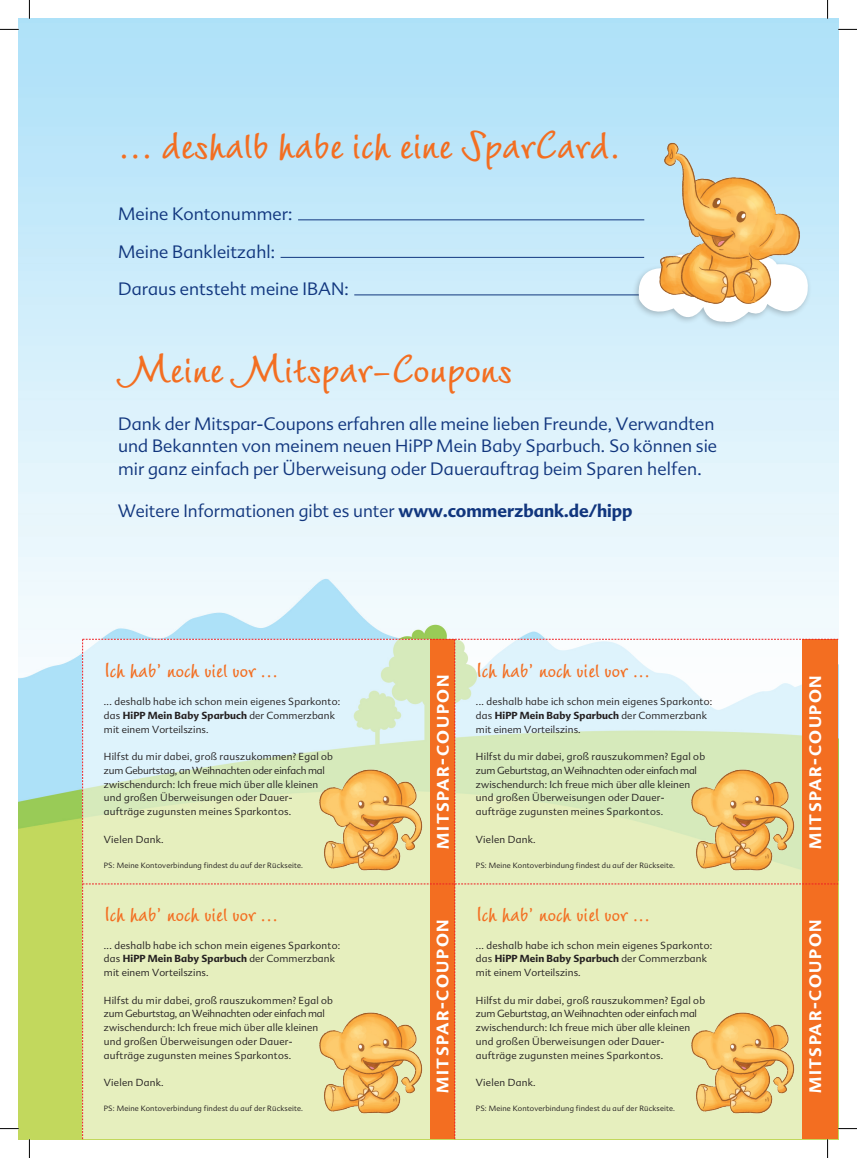
<style>
.page{position:relative;width:857px;height:1158px;background:#fff}
.page>*{position:absolute;margin:0;border:0;box-sizing:border-box;transform-origin:0 0}
.t1{font:700 37.5px "Wiesbaden Swing Com";color:#f36e21}
.t2{font:700 20px "Wiesbaden Swing Com";color:#f36e21}
.t3{font:300 17.5px/22.5px "Advert OT";color:#11367e}
.t4{font:700 16.25px "Advert OT";letter-spacing:.1em;color:#fff}
.t5{font:300 10px/13.8px "Advert OT";letter-spacing:.02em;color:#231f20}
.t6{font:300 7.5px "Advert";letter-spacing:.02em;color:#231f20}
.s1{font-weight:700}
</style>
<div class="page">
<img style="left:19px;top:19px;width:818px;height:1119px">
<hr style="left:298px;top:219px;width:346px;height:1px;background:#11367e">
<hr style="left:280px;top:257px;width:363px;height:1px;background:#11367e">
<hr style="left:354px;top:294px;width:290px;height:1px;background:#11367e">
<svg style="left:632px;top:237px;width:180px;height:92px;background:#cfeaf6"></svg>
<img style="left:638px;top:136px;width:176px;height:179px">
<svg style="left:0;top:29px;width:19px;height:1px"></svg>
<svg style="left:837px;top:29px;width:19px;height:1px"></svg>
<svg style="left:0;top:1127px;width:19px;height:2px"></svg>
<svg style="left:29px;top:0;width:1px;height:19px"></svg>
<svg style="left:29px;top:1138px;width:1px;height:19px"></svg>
<svg style="left:82px;top:639px;width:774px;height:518px;background:#e6e1b7"></svg>
<h1 class="t1" style="left:118px;top:123px;width:504px">... deshalb habe ich eine SparCard.</h1>
<h3 class="t3" style="left:118px;top:195px;width:232px;line-height:37.5px">Meine Kontonummer:<br>Meine Bankleitzahl:<br>Daraus entsteht meine IBAN:</h3>
<h1 class="t1" style="left:118px;top:346px;width:395px">Meine Mitspar-Coupons</h1>
<h3 class="t3" style="left:118px;top:412px;width:600px">Dank der Mitspar-Coupons erfahren alle meine lieben Freunde, Verwandten und Bekannten von meinem neuen HiPP Mein Baby Sparbuch. So können sie mir ganz einfach per Überweisung oder Dauerauftrag beim Sparen helfen.</h3>
<h3 class="t3" style="left:118px;top:499px;width:515px">Weitere Informationen gibt es unter <span class="s1">www.commerzbank.de/hipp</span></h3>
<h2 class="t2" style="left:104px;top:658px;width:176px">Ich hab’ noch viel vor ...</h2>
<p class="t5" style="left:104px;top:694px;width:238px">... deshalb habe ich schon mein eigenes Sparkonto: das <span class="s1">HiPP Mein Baby Sparbuch</span> der Commerzbank mit einem Vorteilszins.</p>
<p class="t5" style="left:104px;top:749px;width:230px">Hilfst du mir dabei, groß rauszukommen? Egal ob zum Geburtstag, an Weihnachten oder einfach mal zwischendurch: Ich freue mich über alle kleinen und großen Überweisungen oder Dauer&shy;aufträge zugunsten meines Sparkontos.</p>
<p class="t5" style="left:104px;top:832px;width:61px">Vielen Dank.</p>
<p class="t6" style="left:104px;top:860px;width:201px">PS: Meine Kontoverbindung findest du auf der Rückseite.</p>
<h2 class="t2" style="left:104px;top:902px;width:176px">Ich hab’ noch viel vor ...</h2>
<p class="t5" style="left:104px;top:937px;width:238px">... deshalb habe ich schon mein eigenes Sparkonto: das <span class="s1">HiPP Mein Baby Sparbuch</span> der Commerzbank mit einem Vorteilszins.</p>
<p class="t5" style="left:104px;top:992px;width:230px">Hilfst du mir dabei, groß rauszukommen? Egal ob zum Geburtstag, an Weihnachten oder einfach mal zwischendurch: Ich freue mich über alle kleinen und großen Überweisungen oder Dauer&shy;aufträge zugunsten meines Sparkontos.</p>
<p class="t5" style="left:104px;top:1075px;width:61px">Vielen Dank.</p>
<p class="t6" style="left:104px;top:1103px;width:201px">PS: Meine Kontoverbindung findest du auf der Rückseite.</p>
<h3 class="t4" style="left:432px;top:848px;width:175px;rotate:-90deg">MITSPAR-COUPON</h3>
<h3 class="t4" style="left:432px;top:1092px;width:175px;rotate:-90deg">MITSPAR-COUPON</h3>
<h2 class="t2" style="left:475px;top:658px;width:176px">Ich hab’ noch viel vor ...</h2>
<p class="t5" style="left:475px;top:694px;width:238px">... deshalb habe ich schon mein eigenes Sparkonto: das <span class="s1">HiPP Mein Baby Sparbuch</span> der Commerzbank mit einem Vorteilszins.</p>
<p class="t5" style="left:475px;top:749px;width:230px">Hilfst du mir dabei, groß rauszukommen? Egal ob zum Geburtstag, an Weihnachten oder einfach mal zwischendurch: Ich freue mich über alle kleinen und großen Überweisungen oder Dauer&shy;aufträge zugunsten meines Sparkontos.</p>
<p class="t5" style="left:475px;top:832px;width:61px">Vielen Dank.</p>
<p class="t6" style="left:475px;top:860px;width:201px">PS: Meine Kontoverbindung findest du auf der Rückseite.</p>
<h2 class="t2" style="left:475px;top:902px;width:176px">Ich hab’ noch viel vor ...</h2>
<p class="t5" style="left:475px;top:937px;width:238px">... deshalb habe ich schon mein eigenes Sparkonto: das <span class="s1">HiPP Mein Baby Sparbuch</span> der Commerzbank mit einem Vorteilszins.</p>
<p class="t5" style="left:475px;top:992px;width:230px">Hilfst du mir dabei, groß rauszukommen? Egal ob zum Geburtstag, an Weihnachten oder einfach mal zwischendurch: Ich freue mich über alle kleinen und großen Überweisungen oder Dauer&shy;aufträge zugunsten meines Sparkontos.</p>
<p class="t5" style="left:475px;top:1075px;width:61px">Vielen Dank.</p>
<p class="t6" style="left:475px;top:1103px;width:201px">PS: Meine Kontoverbindung findest du auf der Rückseite.</p>
<h3 class="t4" style="left:804px;top:848px;width:175px;rotate:-90deg">MITSPAR-COUPON</h3>
<h3 class="t4" style="left:804px;top:1092px;width:175px;rotate:-90deg">MITSPAR-COUPON</h3>
</div>
